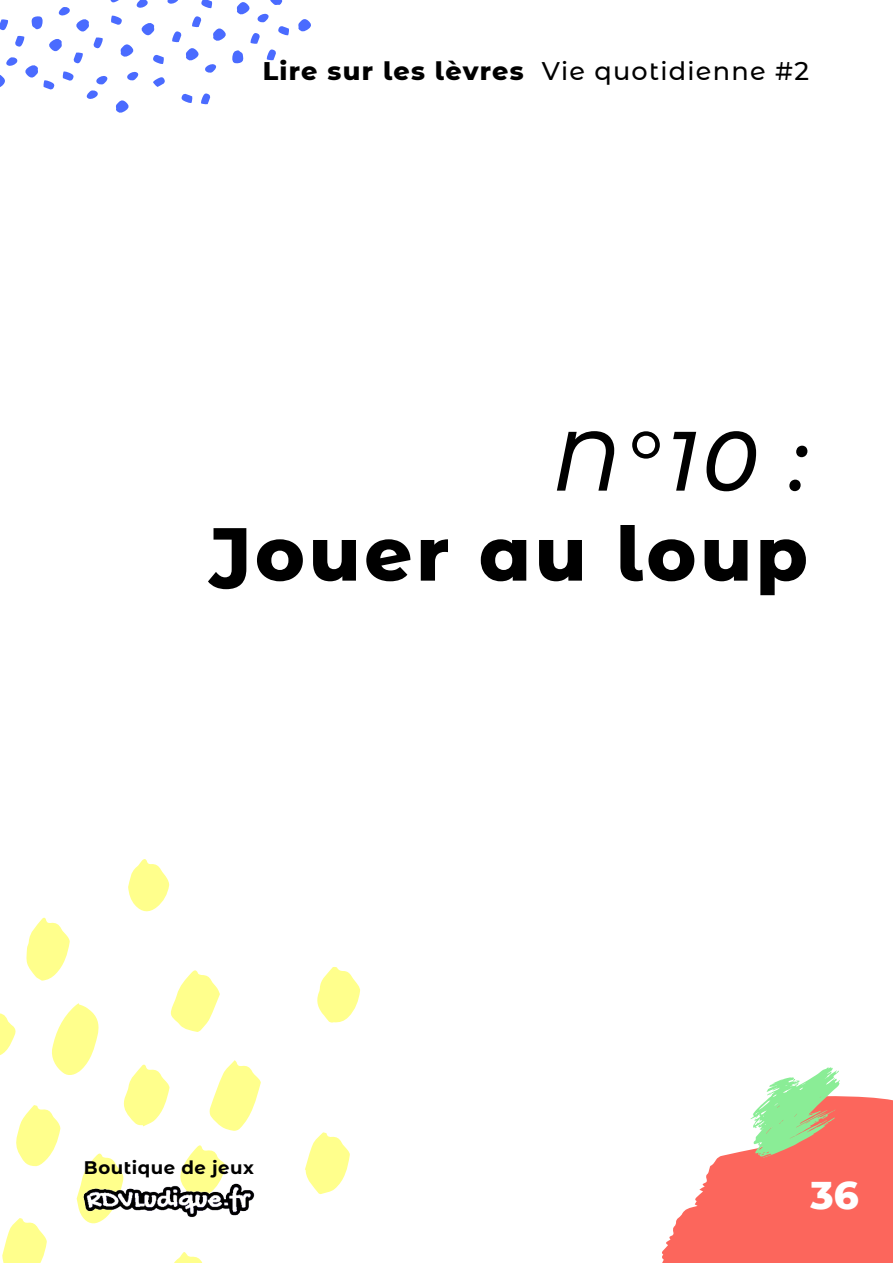
<style>
.page{position:relative;width:893px;height:1263px;background:#fff}
.page>*{position:absolute;margin:0;border:0;box-sizing:border-box;transform-origin:0 0}
.t1{font:italic 500 84px "Montserrat Alternates";color:#000}
.t2{font:800 75px "Montserrat Alternates";letter-spacing:.05em;color:#000}
.t3{font:800 38.55px "Montserrat Alternates";color:#fff}
.t4{font:800 25.5px "Montserrat Alternates";letter-spacing:.05em;color:#000}
.t5{font:700 18.15px "Montserrat Alternates";letter-spacing:.03em;color:#000}
.s1{font-weight:500}
</style>
<div class="page">
<svg style="left:662px;top:1067px;width:231px;height:196px"></svg>
<svg style="left:209px;top:1060px;width:52px;height:71px"></svg>
<svg style="left:52px;top:1003px;width:47px;height:72px"></svg>
<svg style="left:83px;top:1153px;width:40px;height:71px"></svg>
<svg style="left:170px;top:970px;width:50px;height:62px"></svg>
<svg style="left:2px;top:1218px;width:45px;height:45px"></svg>
<svg style="left:26px;top:917px;width:44px;height:64px"></svg>
<svg style="left:305px;top:1132px;width:45px;height:62px"></svg>
<svg style="left:123px;top:1064px;width:47px;height:62px"></svg>
<svg style="left:16px;top:1105px;width:45px;height:61px"></svg>
<svg style="left:317px;top:967px;width:43px;height:56px"></svg>
<svg style="left:174px;top:1252px;width:29px;height:11px"></svg>
<svg style="left:180px;top:1145px;width:46px;height:30px"></svg>
<svg style="left:128px;top:859px;width:41px;height:53px"></svg>
<svg style="left:0;top:1013px;width:16px;height:42px"></svg>
<svg style="left:298px;top:19px;width:13px;height:13px"></svg>
<svg style="left:0;top:0;width:289px;height:113px"></svg>
<img style="left:28px;top:1175px;width:283px;height:46px">
<p class="t4" style="left:263px;top:52px;width:548px">Lire sur les lèvres <span class="s1">Vie quotidienne #2</span></p>
<h1 class="t1" style="left:552px;top:402px;width:257px">N°10 :</h1>
<h2 class="t2" style="left:209px;top:499px;width:600px">Jouer au loup</h2>
<p class="t5" style="left:84px;top:1154px;width:171px">Boutique de jeux</p>
<h3 class="t3" style="left:810px;top:1167px;width:50px">36</h3>
</div>
